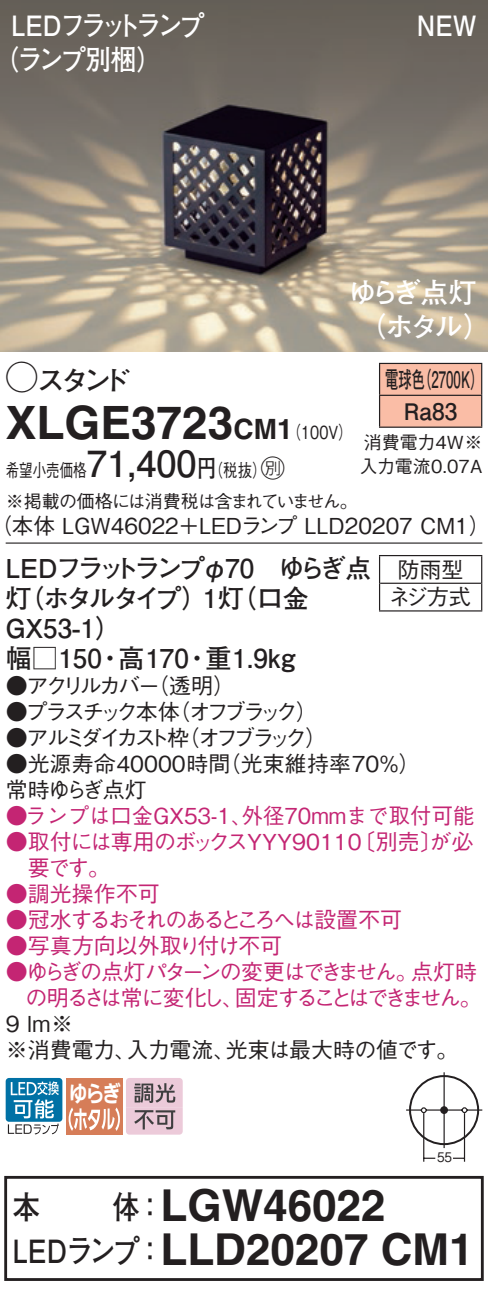
<style>
.page{position:relative;width:488px;height:1291px;background:#fff}
.page>*{position:absolute;margin:0;border:0;box-sizing:border-box;transform-origin:0 0}
.t1{font:700 46px "Helvetica LT Std";color:#231f20}
.t2{font:700 44px/44px "Helvetica LT Std";color:#231f20;text-align:center}
.t3{font:700 32px "Futo Go B101 Pro";color:#231f20;scale:.85 1}
.t4{font:700 28px/34px "Futo Go B101 Pro";letter-spacing:-.12em;color:#fff;scale:.9 1}
.t5{font:700 28px/34px "Futo Go B101 Pro";letter-spacing:-.12em;color:#fff;text-align:center}
.t6{font:700 28px "Futo Go B101 Pro";color:#231f20}
.t7{font:700 26px/30px "Futo Go B101 Pro";letter-spacing:-.01em;color:#231f20}
.t8{font:700 22.8px/32px "Futo Go B101 Pro";color:#231f20;text-align:center;scale:.58 1}
.t9{font:22.4px "PUD Go Dp B";color:#fff;scale:.8 1}
.t10{font:500 22px/26px "Gothic BBB Pro";color:#231f20}
.t11{font:500 22px/26px "Gothic BBB Pro";letter-spacing:-.13em;color:#c42573;text-align:right}
.t12{font:500 22px "Gothic BBB Pro";color:#c42573}
.t13{font:500 22px/26px "Gothic BBB Pro";letter-spacing:-.035em;color:#c42573}
.t14{font:500 22px/26px "Gothic BBB Pro";letter-spacing:-.025em;color:#231f20}
.t15{font:500 22px "Gothic BBB Pro";letter-spacing:-.115em;color:#c42573}
.t16{font:500 22px "Gothic BBB Pro";letter-spacing:-.195em;color:#231f20}
.t17{font:500 22px "Gothic BBB Pro";letter-spacing:-.18em;color:#231f20}
.t18{font:500 22px "Gothic BBB Pro";letter-spacing:-.13em;color:#231f20}
.t19{font:500 18px/31.6px "Gothic BBB Pro";letter-spacing:-.035em;color:#231f20;scale:.75 1}
.t20{font:500 18px/24px "Gothic BBB Pro";color:#231f20}
.t21{font:500 13.2px "Gothic BBB Pro";color:#231f20;scale:.9 1}
.s1{font-family:"Ford Classification 1";font-weight:400;font-size:32px}
.s2{font-size:28px}
.s3{font-family:"Gothic BBB Pro";font-weight:500;font-size:18px}
.s4{font-family:"Futo Go B101 Pro";font-weight:700;font-size:36px}
.s5{font-family:"Futo Go B101 Pro";font-weight:700;font-size:24px}
.s6{font-family:"Ford Classification 1";font-weight:400;font-size:24px}
.s7{font-family:"Futo Go B101 Pro";font-size:32px}
</style>
<div class="page">
<img style="left:0;top:0;width:488px;height:351px">
<div style="left:380px;top:364px;width:101px;height:62px;background:#fabda6"></div>
<hr style="left:379px;top:363px;width:103px;height:1px;background:#231f20">
<hr style="left:379px;top:364px;width:1px;height:31px;background:#231f20">
<hr style="left:481px;top:364px;width:1px;height:31px;background:#231f20">
<hr style="left:379px;top:395px;width:103px;height:1px;background:#231f20">
<hr style="left:379px;top:396px;width:1px;height:31px;background:#231f20">
<hr style="left:481px;top:396px;width:1px;height:31px;background:#231f20">
<hr style="left:379px;top:426px;width:103px;height:2px;background:#231f20">
<hr style="left:6px;top:542px;width:476px;height:2px;background:#231f20">
<svg style="left:379px;top:556px;width:1px;height:54px"></svg>
<hr style="left:379px;top:555px;width:103px;height:1px;background:#231f20">
<hr style="left:380px;top:583px;width:101px;height:1px;background:#231f20">
<svg style="left:481px;top:556px;width:1px;height:54px"></svg>
<hr style="left:379px;top:610px;width:103px;height:2px;background:#231f20">
<div style="left:409px;top:1075px;width:70px;height:70px;border:2px solid #231f20;border-radius:50%"></div>
<hr style="left:426px;top:1109px;width:36px;height:2px;background:#231f20">
<hr style="left:443px;top:1072px;width:1px;height:76px;background:#231f20">
<svg style="left:406px;top:1107px;width:20px;height:6px"></svg>
<svg style="left:461px;top:1107px;width:21px;height:6px"></svg>
<div style="left:440px;top:1106px;width:8px;height:8px;background:#231f20;border-radius:50%"></div>
<hr style="left:463px;top:1113px;width:2px;height:49px;background:#231f20">
<hr style="left:423px;top:1113px;width:1px;height:49px;background:#231f20">
<div style="left:6px;top:1078px;width:56px;height:44px;background:#0071a5;border-radius:3px"></div>
<svg style="left:11px;top:1081px;width:48px;height:37px"></svg>
<svg style="left:8px;top:1124px;width:51px;height:10px"></svg>
<div style="left:66px;top:1078px;width:56px;height:57px;background:#d67d58"></div>
<svg style="left:69px;top:1107px;width:51px;height:24px"></svg>
<svg style="left:126px;top:1078px;width:57px;height:57px;background:#c9afbb"></svg>
<div style="left:4px;top:1176px;width:479px;height:105px;border:3px solid #231f20"></div>
<p class="t4" style="left:-7px;top:5px;width:237px;text-indent:18px">LEDフラットランプ（ランプ別梱）</p>
<p class="t4" style="left:416px;top:5px;width:68px">NEW</p>
<p class="t5" style="left:349px;top:272px;width:144px">ゆらぎ点灯（ホタル）</p>
<p class="t6" style="left:6px;top:358px;width:128px"><span class="s1">A</span>スタンド</p>
<h1 class="t1" style="left:6px;top:395px;width:348px">XLGE3723<span class="s2">CM1</span><span class="s3">（100V）</span></h1>
<p class="t19" style="left:6px;top:452px;width:471px">希望小売価格<span class="s4">71,400</span><span class="s5">円</span>（税抜）<span class="s6">C<br></span>※掲載の価格には消費税は含まれていません。</p>
<p class="t10" style="left:-10px;top:510px;width:501px">（本体 LGW46022＋LEDランプ LLD20207 CM1）</p>
<p class="t8" style="left:385px;top:360px;width:171px">電球色（2700K）<br>Ra83</p>
<p class="t20" style="left:359px;top:428px;width:124px">消費電力4W※入力電流0.07A</p>
<p class="t7" style="left:6px;top:550px;width:367px">LEDフラットランプφ70 ゆらぎ点灯（ホタルタイプ）1灯（口金<br>GX53-1）<br>幅□150・高170・重1.9kg</p>
<p class="t18" style="left:6px;top:668px;width:231px">●アクリルカバー（透明）</p>
<p class="t17" style="left:6px;top:694px;width:313px">●プラスチック本体（オフブラック）</p>
<p class="t16" style="left:6px;top:720px;width:323px">●アルミダイカスト枠（オフブラック）</p>
<p class="t10" style="left:6px;top:748px;width:416px">●光源寿命40000時間（光束維持率70％）常時ゆらぎ点灯</p>
<p class="t13" style="left:28px;top:826px;width:447px;text-indent:-22px">●取付には専用のボックスYYY90110〔別売〕が必要です。</p>
<p class="t13" style="left:6px;top:878px;width:156px">●調光操作不可</p>
<p class="t15" style="left:6px;top:902px;width:398px">●冠水するおそれのあるところへは設置不可</p>
<p class="t12" style="left:6px;top:928px;width:278px">●写真方向以外取り付け不可</p>
<p class="t11" style="left:6px;top:956px;width:477px">●ゆらぎの点灯パターンの変更はできません。点灯時の明るさは常に変化し、固定することはできません。</p>
<p class="t14" style="left:6px;top:1008px;width:454px">9 lm※<br>※消費電力、入力電流、光束は最大時の値です。</p>
<p class="t10" style="left:389px;top:553px;width:83px;line-height:27.6px;text-align:center">防雨型ネジ方式</p>
<p class="t12" style="left:6px;top:798px;width:470px">●ランプは口金GX53-1、外径70mmまで取付可能</p>
<p class="t9" style="left:69px;top:1076px;width:65px">ゆらぎ</p>
<p class="t21" style="left:437px;top:1147px;width:18px">55</p>
<h2 class="t2" style="left:13px;top:1183px;width:462px"><span class="s7">体：</span>LGW46022<br><span class="s7">LEDランプ：</span>LLD20207 CM1</h2>
<h3 class="t3" style="left:13px;top:1181px;width:34px">本</h3>
</div>
